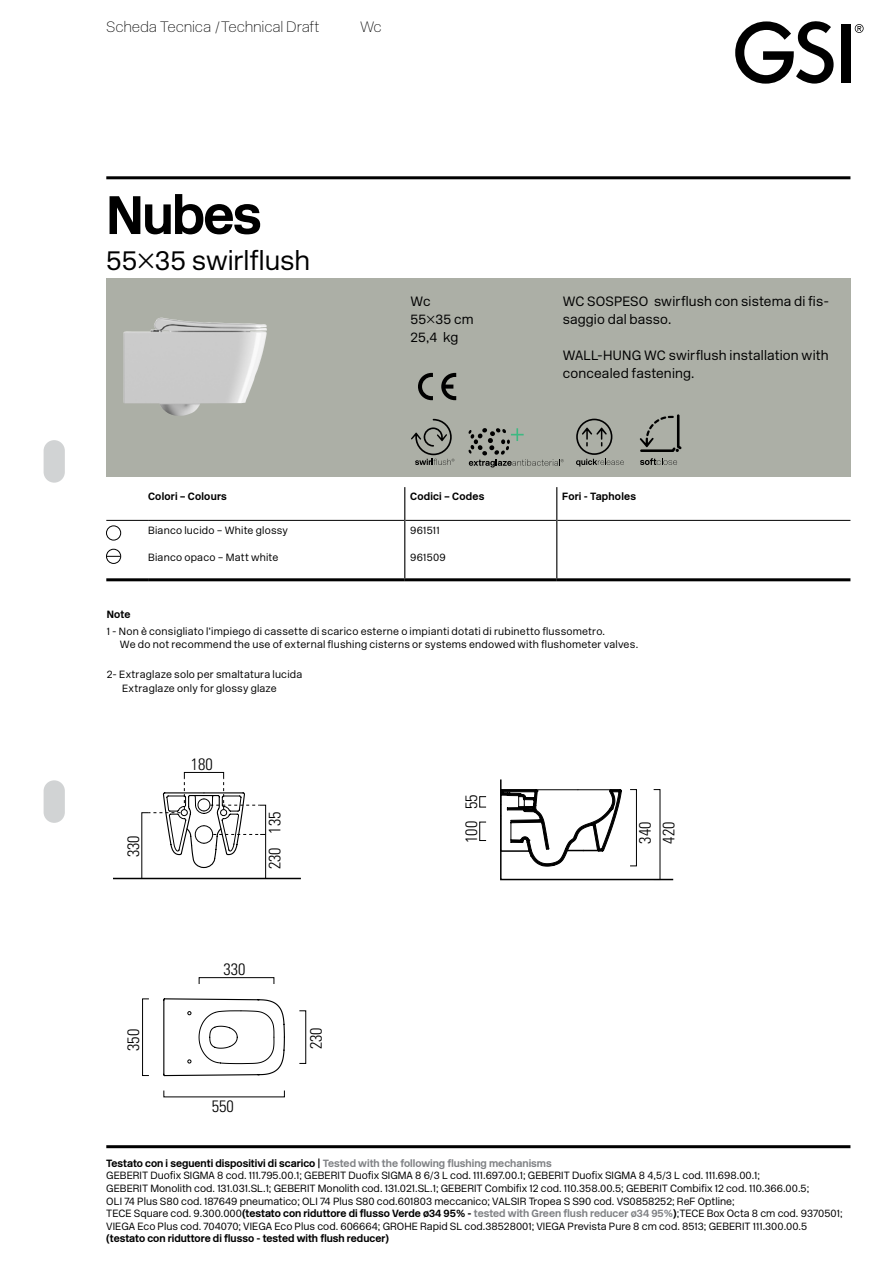
<style>
.page{position:relative;width:893px;height:1263px;background:#fff}
.page>*{position:absolute;margin:0;border:0;box-sizing:border-box;transform-origin:0 0}
.t1{font:700 54px "New Rail Alphabet";letter-spacing:-.03em;color:#000}
.t2{font:300 27px "New Rail Alphabet";letter-spacing:-.005em;color:#000}
.t3{font:300 condensed 16.5px/23.5px "Univers LT Std";color:#000}
.t4{font:15px "New Rail Alphabet Off White";letter-spacing:-.015em;color:#000}
.t5{font:300 13.5px/18px "New Rail Alphabet";letter-spacing:.01em;color:#000}
.t6{font:300 10.5px/12.6px "New Rail Alphabet";color:#000}
.t7{font:300 10.5px/13.5px "New Rail Alphabet";letter-spacing:.02em;color:#000}
.t8{font:700 10.5px "New Rail Alphabet";color:#000}
.t9{font:700 10.5px "New Rail Alphabet";letter-spacing:.02em;color:#000}
.t10{font:8.55px "New Rail Alphabet Off White";letter-spacing:-.045em;color:#121617}
.s1{font-family:"New Rail Alphabet";font-weight:700}
.s2{font-weight:700}
.s3{font-weight:700;color:#808285}
</style>
<div class="page">
<div style="left:44px;top:440px;width:21px;height:43px;background:#d1d3d4;border-radius:11px"></div>
<div style="left:44px;top:780px;width:21px;height:43px;background:#d1d3d4;border-radius:11px"></div>
<svg style="left:735px;top:21px;width:99px;height:63px"></svg>
<div style="left:841px;top:24px;width:9px;height:58px;background:#000"></div>
<svg style="left:855px;top:24px;width:9px;height:9px"></svg>
<div style="left:106px;top:278px;width:744px;height:198px;background:#acafa6"></div>
<hr style="left:106px;top:176px;width:744px;height:3px;background:#000">
<hr style="left:106px;top:1145px;width:744px;height:3px;background:#000">
<svg style="left:418px;top:373px;width:15px;height:27px"></svg>
<svg style="left:441px;top:373px;width:15px;height:27px"></svg>
<svg style="left:411px;top:419px;width:43px;height:46px"></svg>
<svg style="left:576px;top:419px;width:48px;height:47px"></svg>
<svg style="left:640px;top:458px;width:37px;height:7px"></svg>
<svg style="left:640px;top:414px;width:41px;height:38px"></svg>
<svg style="left:469px;top:428px;width:95px;height:39px"></svg>
<svg style="left:142px;top:977px;width:164px;height:121px"></svg>
<div style="left:479px;top:822px;width:7px;height:19px;border:1px solid #000"></div>
<div style="left:479px;top:796px;width:7px;height:11px;border:1px solid #000"></div>
<svg style="left:500px;top:779px;width:174px;height:101px"></svg>
<svg style="left:114px;top:771px;width:187px;height:109px"></svg>
<hr style="left:106px;top:520px;width:42px;height:1px;background:#000">
<hr style="left:148px;top:520px;width:256px;height:1px;background:#000">
<hr style="left:405px;top:520px;width:151px;height:1px;background:#000">
<hr style="left:557px;top:520px;width:293px;height:1px;background:#000">
<hr style="left:106px;top:578px;width:42px;height:3px;background:#000">
<hr style="left:148px;top:578px;width:257px;height:3px;background:#000">
<hr style="left:557px;top:578px;width:293px;height:3px;background:#000">
<hr style="left:404px;top:487px;width:1px;height:33px;background:#000">
<hr style="left:556px;top:487px;width:1px;height:33px;background:#000">
<hr style="left:404px;top:520px;width:1px;height:58px;background:#000">
<hr style="left:556px;top:520px;width:1px;height:58px;background:#000">
<hr style="left:405px;top:578px;width:152px;height:3px;background:#000">
<div style="left:106px;top:526px;width:15px;height:14px;border:1px solid #000;border-radius:50%"></div>
<svg style="left:106px;top:549px;width:15px;height:14px"></svg>
<div style="left:106px;top:549px;width:15px;height:15px;border:1px solid #000;border-radius:50%"></div>
<svg style="left:107px;top:556px;width:14px;height:1px"></svg>
<img style="left:123px;top:318px;width:144px;height:98px">
<h3 class="t4" style="left:106px;top:18px;width:215px">Scheda Tecnica /Technical Draft</h3>
<h3 class="t4" style="left:360px;top:18px;width:23px">Wc</h3>
<h1 class="t1" style="left:106px;top:179px;width:157px">Nubes</h1>
<h2 class="t2" style="left:106px;top:243px;width:205px">55×35 swirlflush</h2>
<p class="t5" style="left:411px;top:292px;width:65px">Wc<br>55×35 cm<br>25,4 kg</p>
<p class="t5" style="left:563px;top:292px;width:268px">WC sospeso swirflush con sistema di fis&shy;saggio dal basso.</p>
<p class="t5" style="left:563px;top:346px;width:267px">WALL-HUNG WC swirflush installation with concealed fastening.</p>
<p class="t9" style="left:148px;top:490px;width:80px">Colori – Colours</p>
<p class="t9" style="left:410px;top:490px;width:76px">Codici – Codes</p>
<p class="t9" style="left:562px;top:490px;width:75px">Fori - Tapholes</p>
<p class="t7" style="left:148px;top:523px;width:141px">Bianco lucido – White glossy</p>
<p class="t7" style="left:148px;top:550px;width:132px">Bianco opaco – Matt white</p>
<p class="t6" style="left:410px;top:523px;width:31px">961511</p>
<p class="t6" style="left:410px;top:550px;width:37px">961509</p>
<p class="t10" style="left:413px;top:528px;width:36px"><span class="s1">dual</span>glaze</p>
<p class="t10" style="left:418px;top:528px;width:36px"><span class="s1">dual</span>glaze</p>
<h3 class="t3" style="left:100px;top:624px;width:23px;rotate:-90deg">350</h3>
<p class="t8" style="left:107px;top:607px;width:25px">Note</p>
<p class="t7" style="left:120px;top:624px;width:520px;text-indent:-13px">1 - Non è consigliato l’impiego di cassette di scarico esterne o impianti dotati di rubinetto flussometro.<br>We do not recommend the use of external flushing cisterns or systems endowed with flushometer valves.</p>
<p class="t7" style="left:122px;top:667px;width:182px;text-indent:-15px">2- Extraglaze solo per smaltatura lucida<br>Extraglaze only for glossy glaze</p>
<h3 class="t3" style="left:190px;top:667px;width:23px">550</h3>
<h3 class="t3" style="left:122px;top:857px;width:23px;rotate:-90deg">330</h3>
<h3 class="t3" style="left:191px;top:752px;width:23px">180</h3>
<h3 class="t3" style="left:263px;top:834px;width:23px;rotate:-90deg">135</h3>
<h3 class="t3" style="left:263px;top:869px;width:23px;rotate:-90deg">230</h3>
<h3 class="t3" style="left:223px;top:957px;width:23px">330</h3>
<h3 class="t3" style="left:122px;top:1051px;width:23px;rotate:-90deg">350</h3>
<h3 class="t3" style="left:304px;top:1049px;width:23px;rotate:-90deg">230</h3>
<h3 class="t3" style="left:212px;top:1095px;width:23px">550</h3>
<h3 class="t3" style="left:459px;top:809px;width:16px;rotate:-90deg">55</h3>
<h3 class="t3" style="left:459px;top:843px;width:23px;rotate:-90deg">100</h3>
<h3 class="t3" style="left:633px;top:843px;width:23px;rotate:-90deg">340<br>420</h3>
<p class="t6" style="left:106px;top:1156px;width:738px"><span class="s2">Testato con i seguenti dispositivi di scarico |</span> <span class="s3">Tested with the following flushing mechanisms<br></span>GEBERIT Duofix SIGMA 8 cod. 111.795.00.1; GEBERIT Duofix SIGMA 8 6/3 L cod. 111.697.00.1; GEBERIT Duofix SIGMA 8 4,5/3 L cod. 111.698.00.1;<br>GEBERIT Monolith cod. 131.031.SL.1; GEBERIT Monolith cod. 131.021.SL.1; GEBERIT Combifix 12 cod. 110.358.00.5; GEBERIT Combifix 12 cod. 110.366.00.5;<br>OLI 74 Plus S80 cod. 187649 pneumatico; OLI 74 Plus S80 cod.601803 meccanico; VALSIR Tropea S S90 cod. VS0858252; ReF Optline;<br>TECE Square cod. 9.300.000<span class="s2">(testato con riduttore di flusso Verde ø34 95% -</span> <span class="s3">tested with Green flush reducer ø34 95%</span><span class="s2">)</span>;TECE Box Octa 8 cm cod. 9370501; VIEGA Eco Plus cod. 704070; VIEGA Eco Plus cod. 606664; GROHE Rapid SL cod.38528001; VIEGA Prevista Pure 8 cm cod. 8513; GEBERIT 111.300.00.5</p>
<p class="t8" style="left:106px;top:1231px;width:284px">(testato con riduttore di flusso - tested with flush reducer)</p>
<h3 class="t3" style="left:213px;top:1179px;width:23px">180</h3>
</div>
